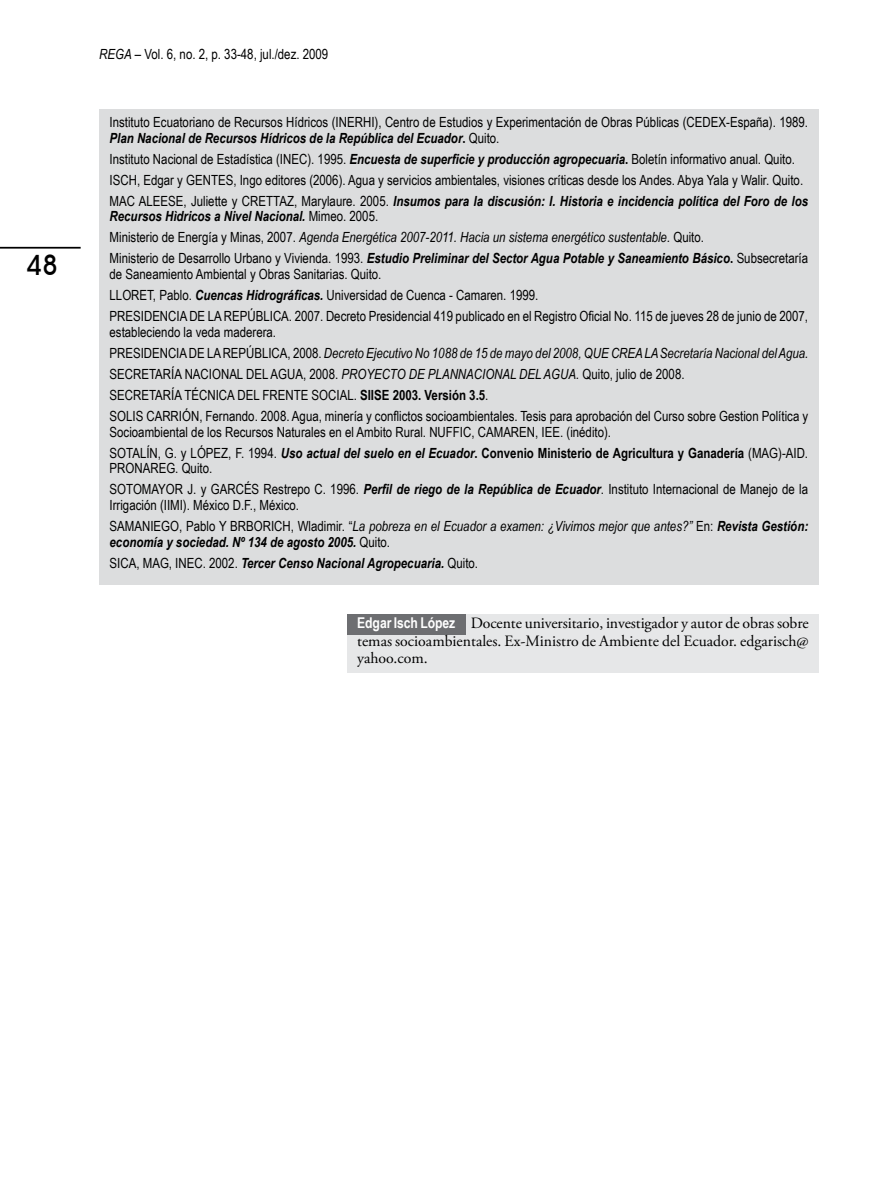
<style>
.page{position:relative;width:893px;height:1191px;background:#fff}
.page>*{position:absolute;margin:0;border:0;box-sizing:border-box;transform-origin:0 0}
.t1{font:500 28px "Avant Garde IT Cby BT";color:#000}
.t2{font:15.75px/17.5px "Adobe Garamond Pro";color:#000;text-align:justify}
.t3{font:14px/21px "Arial Narrow";color:#000}
.t4{font:italic 700 14px/21px "Arial Narrow";color:#000}
.s1{font-style:italic}
.s2{font-weight:700;font-style:italic}
.s3{font-weight:700}
.s4{font-weight:400;font-style:normal}
.s5{font-family:"Arial Narrow";font-weight:700;font-size:14.88px;color:#fff}
</style>
<div class="page">
<hr style="left:0;top:247px;width:81px;height:2px;background:#000">
<div style="left:99px;top:109px;width:720px;height:476px;background:#dcddde"></div>
<div style="left:347px;top:613px;width:472px;height:59px;background:#e6e7e8"></div>
<div style="left:347px;top:613px;width:119px;height:21px;background:#6d6e71"></div>
<h1 class="t1" style="left:26px;top:247px;width:34px">48</h1>
<p class="t3" style="left:99px;top:43px;width:231px"><span class="s1">REGA</span> – Vol. 6, no. 2, p. 33-48, jul./dez. 2009</p>
<p class="t3" style="left:110px;top:113px;width:700px;line-height:15.8px">Instituto Ecuatoriano de Recursos Hídricos (INERHI), Centro de Estudios y Experimentación de Obras Públicas (CEDEX-España). 1989.<br><span class="s2">Plan Nacional de Recursos Hídricos de la República del Ecuador</span><span class="s3">.</span> Quito.</p>
<p class="t3" style="left:110px;top:148px;width:700px">Instituto Nacional de Estadística (INEC). 1995. <span class="s2">Encuesta de superficie y producción agropecuaria</span><span class="s3">.</span> Boletín informativo anual. Quito.<br>ISCH, Edgar y GENTES, Ingo editores (2006). Agua y servicios ambientales, visiones críticas desde los Andes. Abya Yala y Walir. Quito.<br>MAC ALEE SE, Juliette y CRETTAZ, Marylaure. 2005. <span class="s2">Insumos para la discusión: I. Historia e incidencia política del Foro de los</span></p>
<p class="t3" style="left:110px;top:205px;width:700px"><span class="s2">Recursos Hìdricos a Nivel Nacional.</span> Mimeo. 2005.<br>Ministerio de Energía y Minas, 2007. <span class="s1">Agenda Energética 2007-2011. Hacia un sistema energético sustentable.</span> Quito.<br>Ministerio de Desarrollo Urbano y Vivienda. 1993. <span class="s2">Estudio Preliminar del Sector Agua Potable y Saneamiento Básico</span><span class="s3">.</span> Subsecretaría</p>
<p class="t3" style="left:110px;top:263px;width:700px">de Saneamiento Ambiental y Obras Sanitarias. Quito.<br>LLORET, Pablo. <span class="s2">Cuencas Hidrográficas.</span> Universidad de Cuenca - Camaren. 1999.<br>PRESIDENCIA DE LA REPÚBLICA. 2007. Decreto Presidencial 419 publicado en el Registro Oficial No. 115 de jueves 28 de junio de 2007,</p>
<p class="t3" style="left:110px;top:321px;width:700px">estableciendo la veda maderera.<br>PRESIDENCIA DE LA REPÚBLICA, 2008. <span class="s1">Decreto Ejecutivo No 1088 de 15 de mayo del 2008, QUE CREA LA Secretaría Nacional del Agua.<br></span>SECRETARÍA NACIONAL DEL AGUA, 2008. <span class="s1">PROYECTO DE PLANNACIONAL DEL AGUA.</span> Quito, julio de 2008.<br>SECRETARÍA TÉCNICA DEL FRENTE SOCIAL. <span class="s3">SIISE 2003. Versión 3.5</span>.<br>SOLIS CARRIÓN, Fernando. 2008. Agua, minería y conflictos socioambientales. Tesis para aprobación del Curso sobre Gestion Política y</p>
<p class="t3" style="left:110px;top:421px;width:700px">Socioambiental de los Recursos Naturales en el Ambito Rural. NUFFIC, CAMAREN, IEE . (inédito).<br>SOTALÍN, G. y LÓPEZ, F. 1994. <span class="s2">Uso actual del suelo en el Ecuador</span><span class="s3">. Convenio Ministerio de Agricultura y Ganadería</span> (MAG)-AID.</p>
<p class="t3" style="left:110px;top:457px;width:700px">PRONAREG. Quito.<br>SOTOMAYOR J. y GARCÉS Restrepo C. 1996. <span class="s2">Perfil de riego de la República de Ecuador</span>. Instituto Internacional de Manejo de la</p>
<p class="t3" style="left:110px;top:494px;width:700px">Irrigación (IIMI). México D.F., México.<br>SAMANIEGO, Pablo Y BRBORICH, Wladimir. “<span class="s1">La pobreza en el Ecuador a examen: ¿Vivimos mejor que antes?”</span> En: <span class="s2">Revista Gestión:</span></p>
<p class="t4" style="left:110px;top:531px;width:370px">economía y sociedad. Nº 134 de agosto 2005. <span class="s4">Quito.<br>SICA, MAG, INEC. 2002.</span> Tercer Censo Nacional Agropecuaria. <span class="s4">Quito.</span></p>
<p class="t2" style="left:357px;top:615px;width:453px"><span class="s5">Edgar Isch López</span> Docente universitario, investigador y autor de obras sobre temas socioambientales. Ex-Ministro de Ambiente del Ecuador. edgarisch@ yahoo.com.</p>
</div>
